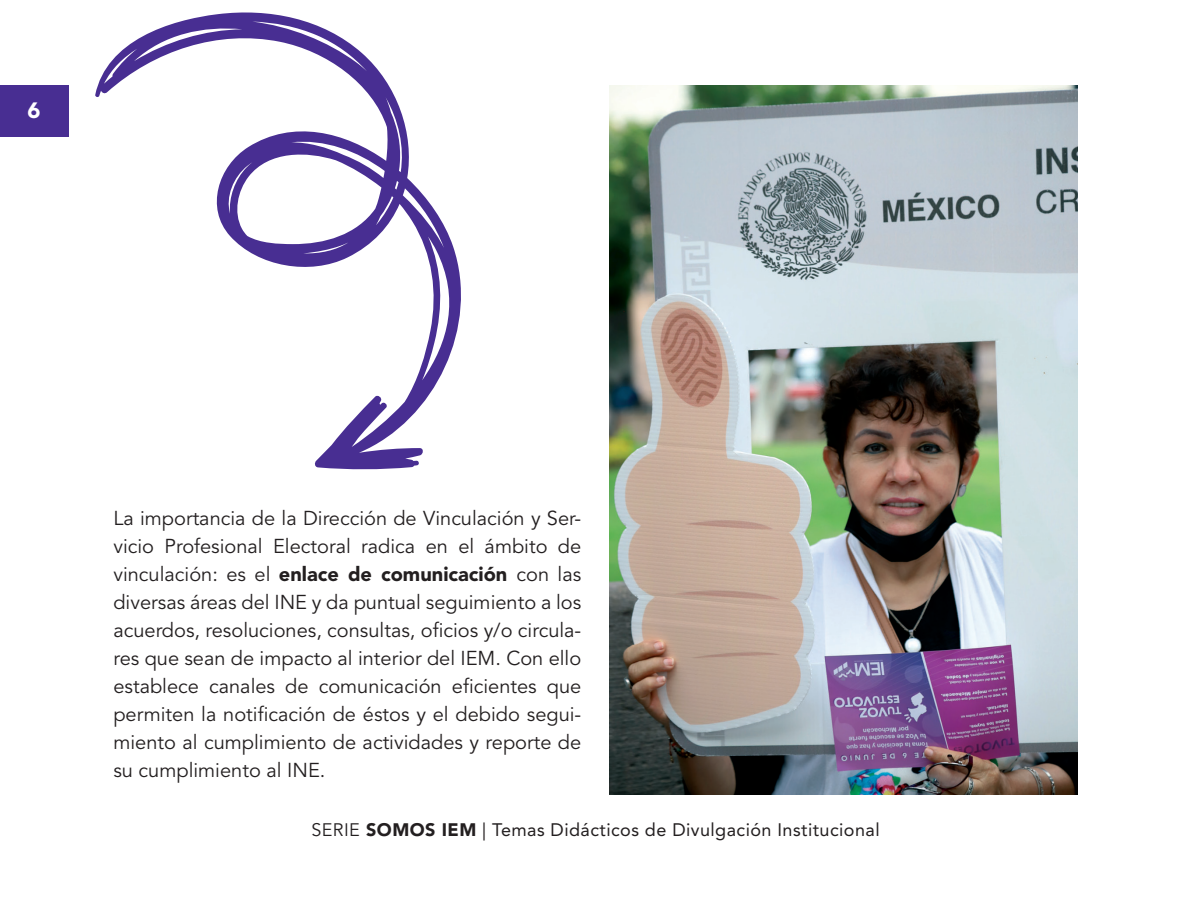
<style>
.page{position:relative;width:1191px;height:908px;background:#fff}
.page>*{position:absolute;margin:0;border:0;box-sizing:border-box;transform-origin:0 0}
.t1{font:900 22px "Avenir LT Std";color:#fff}
.t2{font:20px/28px "Avenir LT Std";color:#231f20;text-align:justify}
.t3{font:18px "Avenir LT Std";letter-spacing:.025em;color:#231f20}
.s1{font-weight:900}
.s2{font-style:inherit}
</style>
<div class="page">
<div style="left:0;top:85px;width:68px;height:51px;background:#482e92"></div>
<svg style="left:95px;top:12px;width:366px;height:458px"></svg>
<img style="left:609px;top:85px;width:468px;height:709px">
<p class="t1" style="left:28px;top:96px;width:15px">6</p>
<p class="t2" style="left:113px;top:504px;width:469px">La importancia de la Dirección de Vinculación y Ser&shy;vicio Profesional Electoral radica en el ámbito de vinculación: es el <span class="s1">enlace de comunicación</span> con las diversas áreas del INE y da puntual seguimiento a los acuerdos, resoluciones, consultas, oficios y/o circula&shy;res que sean de impacto al interior del IEM. Con ello establece canales de comunicación eficientes que permiten la notificación de éstos y el debido segui&shy;miento al cumplimiento de actividades y reporte de su cumplimiento al INE.</p>
<p class="t3" style="left:311px;top:819px;width:570px"><span class="s2">SERIE</span> <span class="s1">SOMOS IEM</span> | Temas Didácticos de Divulgación Institucional</p>
</div>
